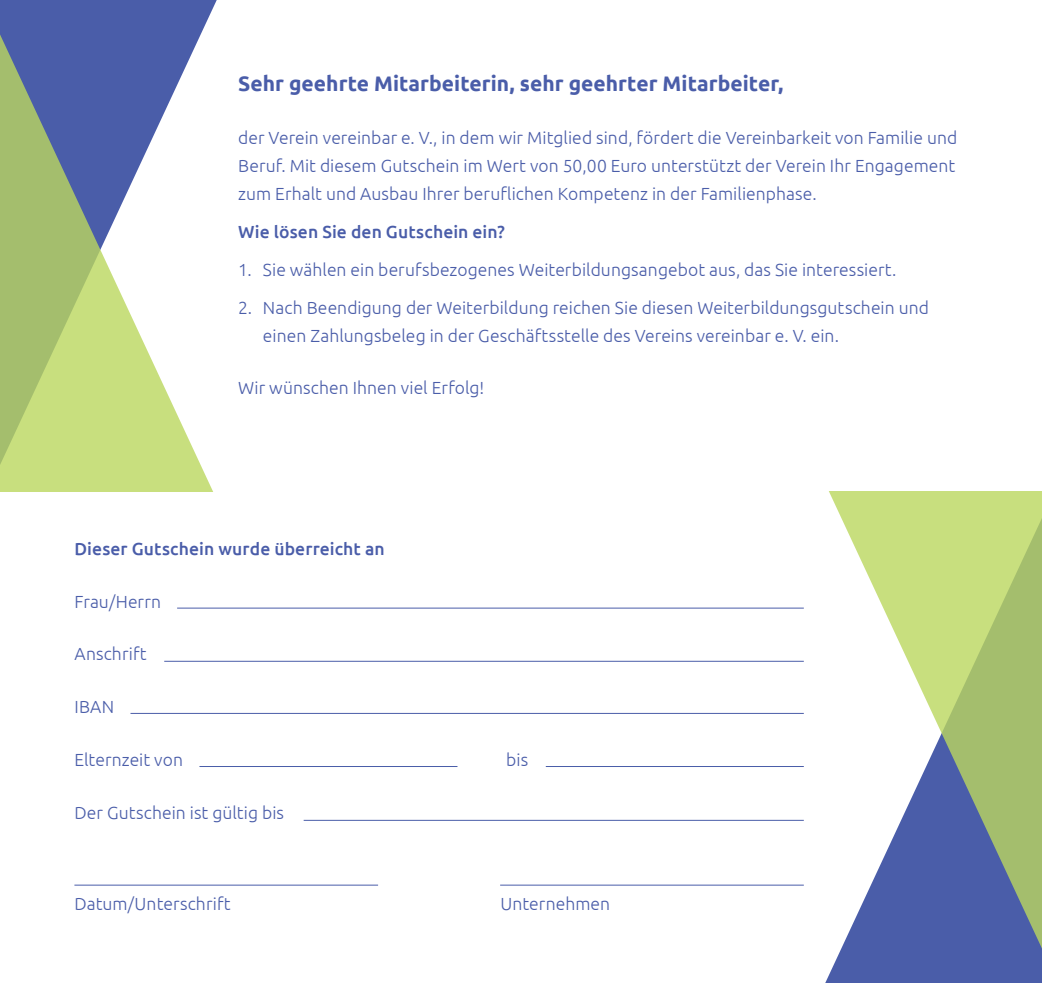
<style>
.page{position:relative;width:1042px;height:983px;background:#fff}
.page>*{position:absolute;margin:0;border:0;box-sizing:border-box;transform-origin:0 0}
.t1{font:700 21px "Ubuntu";color:#4a5da9}
.t2{font:300 17.5px/28px "Ubuntu";letter-spacing:.005em;color:#4a5da9;text-align:justify}
.t3{font:500 17.5px "Ubuntu";letter-spacing:.005em;color:#4a5da9}
</style>
<div class="page">
<svg style="left:825px;top:491px;width:217px;height:491px"></svg>
<svg style="left:0;top:0;width:217px;height:491px"></svg>
<hr style="left:177px;top:607px;width:627px;height:1px;background:#4a5da9">
<hr style="left:164px;top:660px;width:640px;height:1px;background:#4a5da9">
<hr style="left:199px;top:765px;width:258px;height:1px;background:#4a5da9">
<hr style="left:546px;top:765px;width:258px;height:1px;background:#4a5da9">
<hr style="left:304px;top:819px;width:500px;height:1px;background:#4a5da9">
<hr style="left:74px;top:884px;width:304px;height:1px;background:#4a5da9">
<hr style="left:500px;top:884px;width:304px;height:1px;background:#4a5da9">
<hr style="left:130px;top:712px;width:674px;height:1px;background:#4a5da9">
<p class="t1" style="left:238px;top:71px;width:546px">Sehr geehrte Mitarbeiterin, sehr geehrter Mitarbeiter,</p>
<p class="t2" style="left:238px;top:123px;width:721px">der Verein vereinbar e. V., in dem wir Mitglied sind, fördert die Vereinbarkeit von Familie und Beruf. Mit diesem Gutschein im Wert von 50,00 Euro unterstützt der Verein Ihr Engagement zum Erhalt und Ausbau Ihrer beruflichen Kompetenz in der Familienphase.</p>
<p class="t3" style="left:238px;top:220px;width:268px">Wie lösen Sie den Gutschein ein?</p>
<p class="t2" style="left:238px;top:255px;width:660px">1. Sie wählen ein berufsbezogenes Weiterbildungsangebot aus, das Sie interessiert.</p>
<p class="t2" style="left:263px;top:293px;width:667px;text-indent:-25px">2. Nach Beendigung der Weiterbildung reichen Sie diesen Weiterbildungsgutschein und einen Zahlungsbeleg in der Geschäftsstelle des Vereins vereinbar e. V. ein.</p>
<p class="t2" style="left:238px;top:373px;width:248px">Wir wünschen Ihnen viel Erfolg!</p>
<p class="t3" style="left:74px;top:537px;width:312px">Dieser Gutschein wurde überreicht an</p>
<p class="t2" style="left:74px;top:586px;width:88px">Frau/Herrn</p>
<p class="t2" style="left:74px;top:639px;width:74px">Anschrift</p>
<p class="t2" style="left:74px;top:692px;width:41px">IBAN</p>
<p class="t2" style="left:74px;top:745px;width:110px">Elternzeit von</p>
<p class="t2" style="left:506px;top:745px;width:23px">bis</p>
<p class="t2" style="left:74px;top:798px;width:211px">Der Gutschein ist gültig bis</p>
<p class="t2" style="left:74px;top:888px;width:158px">Datum/Unterschrift</p>
<p class="t2" style="left:500px;top:888px;width:111px">Unternehmen</p>
</div>
